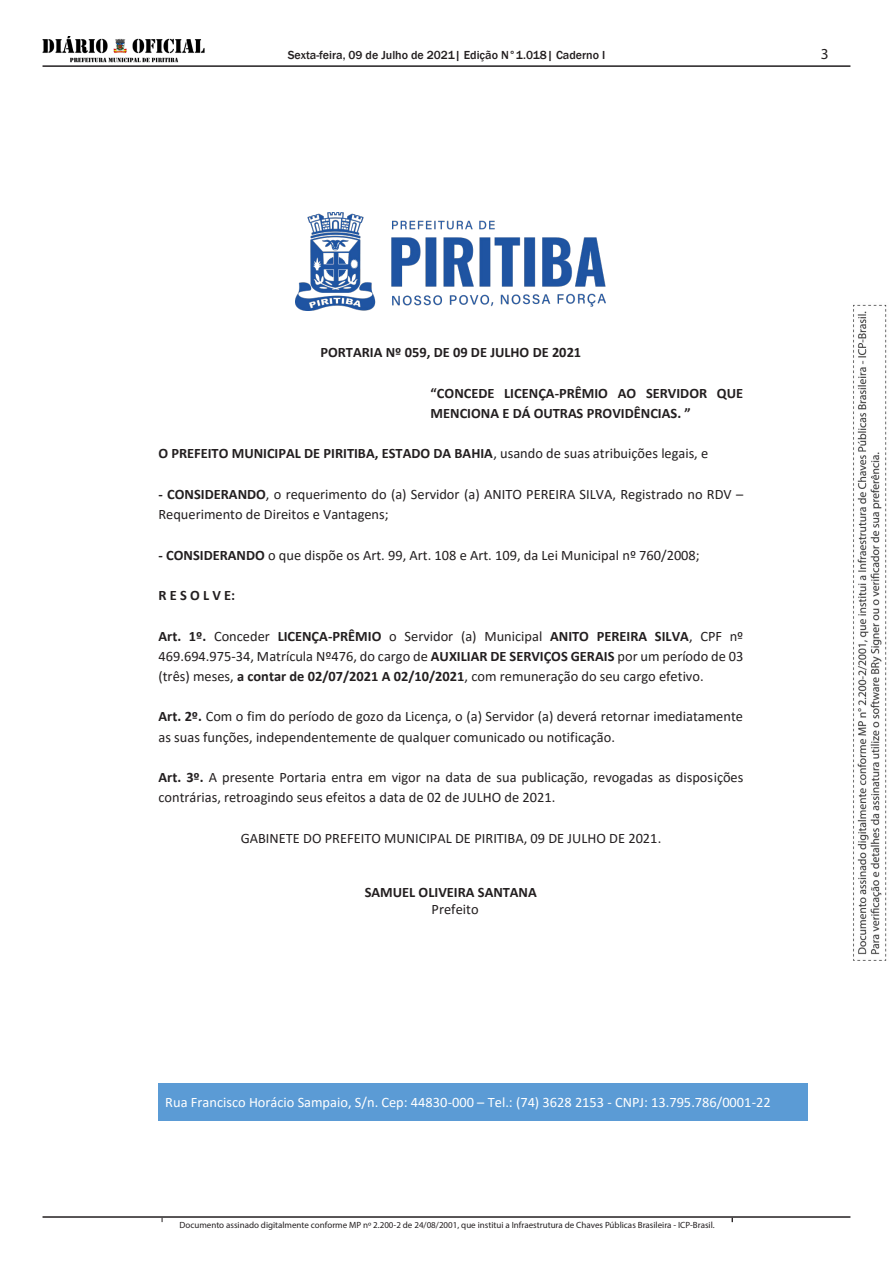
<style>
.page{position:relative;width:893px;height:1263px;background:#fff}
.page>*{position:absolute;margin:0;border:0;box-sizing:border-box;transform-origin:0 0}
.t1{font:15.3px "Myriad Pro";color:#231f20}
.t2{font:14.4px/20.1px "Calibri";color:#231f20}
.t3{font:700 14.4px/20.1px "Calibri";color:#231f20}
.t4{font:14.4px "Calibri";color:#fff}
.t5{font:500 12px "Franklin Gothic";color:#231f20}
.t6{font:9px "Myriad Pro";color:#231f20}
.s1{font-weight:400}
.s2{font-weight:700}
</style>
<div class="page">
<hr style="left:43px;top:65px;width:807px;height:2px;background:#231f20">
<img style="left:43px;top:37px;width:162px;height:26px">
<hr style="left:43px;top:1216px;width:807px;height:2px;background:#231f20">
<div style="left:158px;top:1083px;width:650px;height:37px;background:#5b9bd5"></div>
<img style="left:296px;top:213px;width:309px;height:97px">
<img style="left:853px;top:304px;width:34px;height:657px">
<p class="t5" style="left:288px;top:47px;width:319px">Sexta-feira, 09 de Julho de 2021| Edição N°1.018| Caderno I</p>
<p class="t1" style="left:821px;top:44px;width:9px">3</p>
<p class="t3" style="left:320px;top:342px;width:262px">PORTARIA Nº 059, DE 09 DE JULHO DE 2021</p>
<p class="t3" style="left:431px;top:382px;width:314px">“CONCEDE LICENÇA-PRÊMIO AO SERVIDOR QUE<br>MENCIONA E DÁ OUTRAS PROVIDÊNCIAS. ”</p>
<p class="t3" style="left:158px;top:443px;width:551px">O PREFEITO MUNICIPAL DE PIRITIBA, ESTADO DA BAHIA<span class="s1">, usando de suas atribuições legais, e</span></p>
<p class="t2" style="left:158px;top:484px;width:586px"><span class="s2">- CONSIDERANDO</span>, o requerimento do (a) Servidor (a) ANITO PEREIRA SILVA, Registrado no RDV –<br>Requerimento de Direitos e Vantagens;</p>
<p class="t2" style="left:158px;top:544px;width:543px"><span class="s2">- CONSIDERANDO</span> o que dispõe os Art. 99, Art. 108 e Art. 109, da Lei Municipal nº 760/2008;</p>
<p class="t3" style="left:158px;top:585px;width:78px">R E S O L V E:</p>
<p class="t2" style="left:158px;top:625px;width:586px;text-align:justify"><span class="s2">Art. 1º.</span> Conceder <span class="s2">LICENÇA-PRÊMIO</span> o Servidor (a) Municipal <span class="s2">ANITO PEREIRA SILVA</span>, CPF nº 469.694.975-34, Matrícula Nº476, do cargo de <span class="s2">AUXILIAR DE SERVIÇOS GERAIS</span> por um período de 03 (três) meses, <span class="s2">a contar de 02/07/2021 A 02/10/2021</span>, com remuneração do seu cargo efetivo.</p>
<p class="t2" style="left:158px;top:706px;width:586px"><span class="s2">Art. 2º.</span> Com o fim do período de gozo da Licença, o (a) Servidor (a) deverá retornar imediatamente as suas funções, independentemente de qualquer comunicado ou notificação.</p>
<p class="t2" style="left:158px;top:767px;width:586px"><span class="s2">Art. 3º.</span> A presente Portaria entra em vigor na data de sua publicação, revogadas as disposições contrárias, retroagindo seus efeitos a data de 02 de JULHO de 2021.</p>
<p class="t2" style="left:241px;top:827px;width:422px">GABINETE DO PREFEITO MUNICIPAL DE PIRITIBA, 09 DE JULHO DE 2021.</p>
<p class="t3" style="left:365px;top:882px;width:174px;line-height:17.5px;text-align:center">SAMUEL OLIVEIRA SANTANA<br><span class="s1">Prefeito</span></p>
<p class="t4" style="left:165px;top:1092px;width:607px">Rua Francisco Horácio Sampaio, S/n. Cep: 44830-000 – Tel.: (74) 3628 2153 - CNPJ: 13.795.786/0001-22</p>
<p class="t6" style="left:179px;top:1219px;width:537px">Documento assinado digitalmente conforme MP nº 2.200-2 de 24/08/2001, que institui a Infraestrutura de Chaves Públicas Brasileira - ICP-Brasil.</p>
</div>
